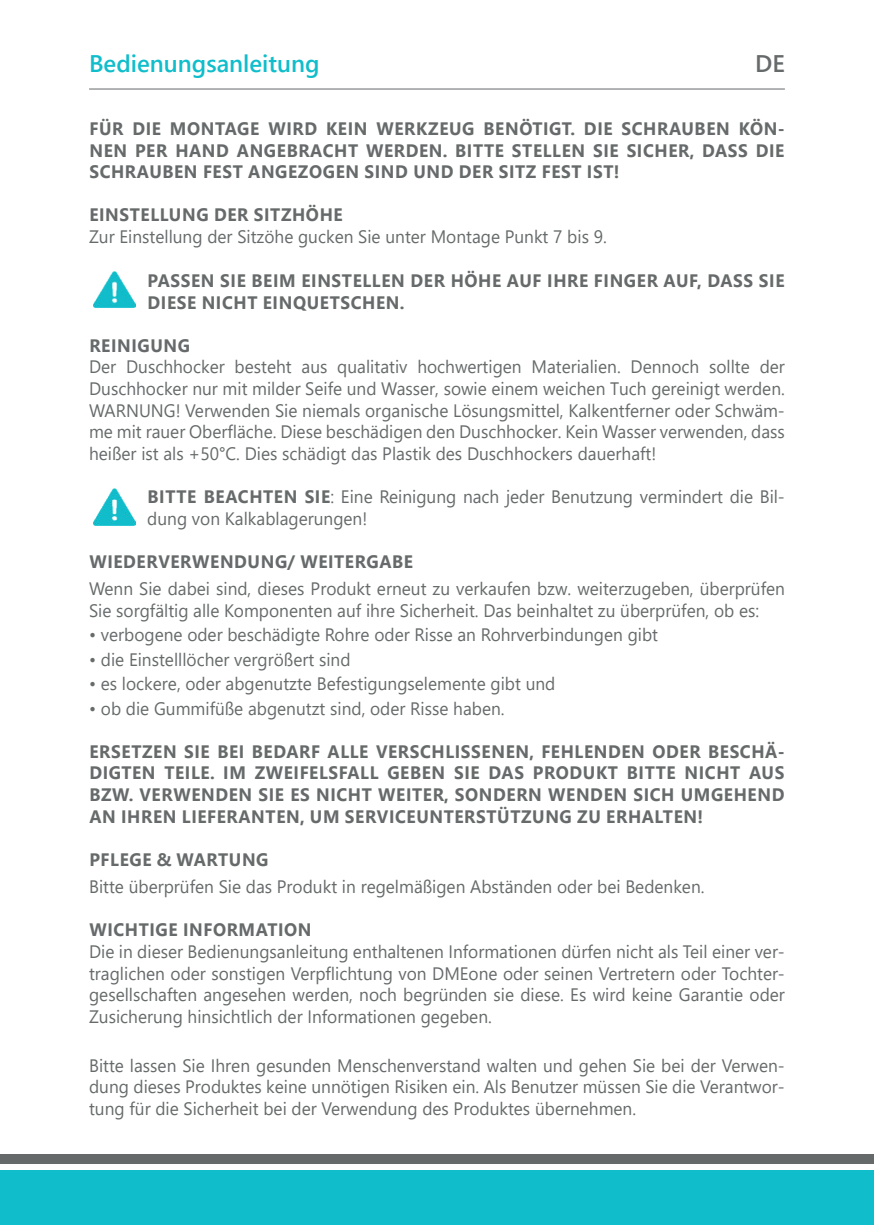
<style>
.page{position:relative;width:874px;height:1225px;background:#fff}
.page>*{position:absolute;margin:0;border:0;box-sizing:border-box;transform-origin:0 0}
.t1{font:600 24px "Segoe UI";color:#10bdcb}
.t2{font:600 24px "Segoe UI";color:#666a6a}
.t3{font:18px/21.6px "Segoe UI";color:#666a6a;text-align:justify;scale:.96 1}
.t4{font:700 18px/21.6px "Segoe UI";letter-spacing:.035em;color:#666a6a;text-align:justify;scale:.96 1}
.s1{font-weight:700}
</style>
<div class="page">
<img style="left:93px;top:271px;width:42px;height:37px">
<hr style="left:89px;top:88px;width:695px;height:1px;background:#66696a">
<div style="left:0;top:1170px;width:873px;height:55px;background:#10bdcb"></div>
<div style="left:0;top:1154px;width:873px;height:9px;background:#66696a"></div>
<img style="left:93px;top:488px;width:42px;height:38px">
<h1 class="t1" style="left:89px;top:54px;width:232px">Bedienungsanleitung</h1>
<h1 class="t2" style="left:754px;top:54px;width:31px">DE</h1>
<p class="t4" style="left:89px;top:119px;width:725px">FÜR DIE MONTAGE WIRD KEIN WERKZEUG BENÖTIGT. DIE SCHRAUBEN KÖN-NEN PER HAND ANGEBRACHT WERDEN. BITTE STELLEN SIE SICHER, DASS DIE SCHRAUBEN FEST ANGEZOGEN SIND UND DER SITZ FEST IST!</p>
<p class="t4" style="left:89px;top:205px;width:265px">EINSTELLUNG DER SITZHÖHE</p>
<p class="t3" style="left:89px;top:228px;width:540px">Zur Einstellung der Sitzöhe gucken Sie unter Montage Punkt 7 bis 9.</p>
<p class="t4" style="left:147px;top:271px;width:664px">PASSEN SIE BEIM EINSTELLEN DER HÖHE AUF IHRE FINGER AUF, DASS SIE<br>DIESE NICHT EINQUETSCHEN.</p>
<p class="t4" style="left:89px;top:336px;width:106px">REINIGUNG</p>
<p class="t3" style="left:89px;top:358px;width:726px">Der Duschhocker besteht aus qualitativ hochwertigen Materialien. Dennoch sollte der Duschhocker nur mit milder Seife und Wasser, sowie einem weichen Tuch gereinigt werden.<br>WARNUNG! Verwenden Sie niemals organische Lösungsmittel, Kalkentferner oder Schwäm&shy;me mit rauer Ober昀氀äche. Diese beschädigen den Duschhocker. Kein Wasser verwenden, dass heißer ist als +50°C. Dies schädigt das Plastik des Duschhockers dauerhaft!</p>
<p class="t3" style="left:147px;top:487px;width:665px"><span class="s1">BITTE BEACHTEN SIE</span>: Eine Reinigung nach jeder Benutzung vermindert die Bil&shy;dung von Kalkablagerungen!</p>
<p class="t4" style="left:89px;top:552px;width:338px">WIEDERVERWENDUNG/ WEITERGABE</p>
<p class="t3" style="left:89px;top:580px;width:726px">Wenn Sie dabei sind, dieses Produkt erneut zu verkaufen bzw. weiterzugeben, überprüfen<br>Sie sorgfältig alle Komponenten auf ihre Sicherheit. Das beinhaltet zu überprüfen, ob es:</p>
<p class="t3" style="left:89px;top:626px;width:594px">• verbogene oder beschädigte Rohre oder Risse an Rohrverbindungen gibt</p>
<p class="t3" style="left:89px;top:650px;width:274px">• die Einstelllöcher vergrößert sind</p>
<p class="t3" style="left:89px;top:674px;width:487px">• es lockere, oder abgenutzte Befestigungselemente gibt und</p>
<p class="t3" style="left:89px;top:699px;width:434px">• ob die Gummifüße abgenutzt sind, oder Risse haben.</p>
<p class="t4" style="left:89px;top:741px;width:725px">ERSETZEN SIE BEI BEDARF ALLE VERSCHLISSENEN, FEHLENDEN ODER BESCHÄ-DIGTEN TEILE. IM ZWEIFELSFALL GEBEN SIE DAS PRODUKT BITTE NICHT AUS BZW. VERWENDEN SIE ES NICHT WEITER, SONDERN WENDEN SICH UMGEHEND AN IHREN LIEFERANTEN, UM SERVICEUNTERSTÜTZUNG ZU ERHALTEN!</p>
<p class="t4" style="left:89px;top:849px;width:188px">PFLEGE &amp; WARTUNG</p>
<p class="t3" style="left:89px;top:877px;width:642px">Bitte überprüfen Sie das Produkt in regelmäßigen Abständen oder bei Bedenken.</p>
<p class="t4" style="left:89px;top:920px;width:233px">WICHTIGE INFORMATION</p>
<p class="t3" style="left:89px;top:942px;width:726px">Die in dieser Bedienungsanleitung enthaltenen Informationen dürfen nicht als Teil einer ver&shy;traglichen oder sonstigen Verp昀氀ichtung von DMEone oder seinen Vertretern oder Tochter&shy;gesellschaften angesehen werden, noch begründen sie diese. Es wird keine Garantie oder Zusicherung hinsichtlich der Informationen gegeben.</p>
<p class="t3" style="left:89px;top:1056px;width:726px">Bitte lassen Sie Ihren gesunden Menschenverstand walten und gehen Sie bei der Verwen&shy;dung dieses Produktes keine unnötigen Risiken ein. Als Benutzer müssen Sie die Verantwor&shy;tung für die Sicherheit bei der Verwendung des Produktes übernehmen.</p>
</div>
